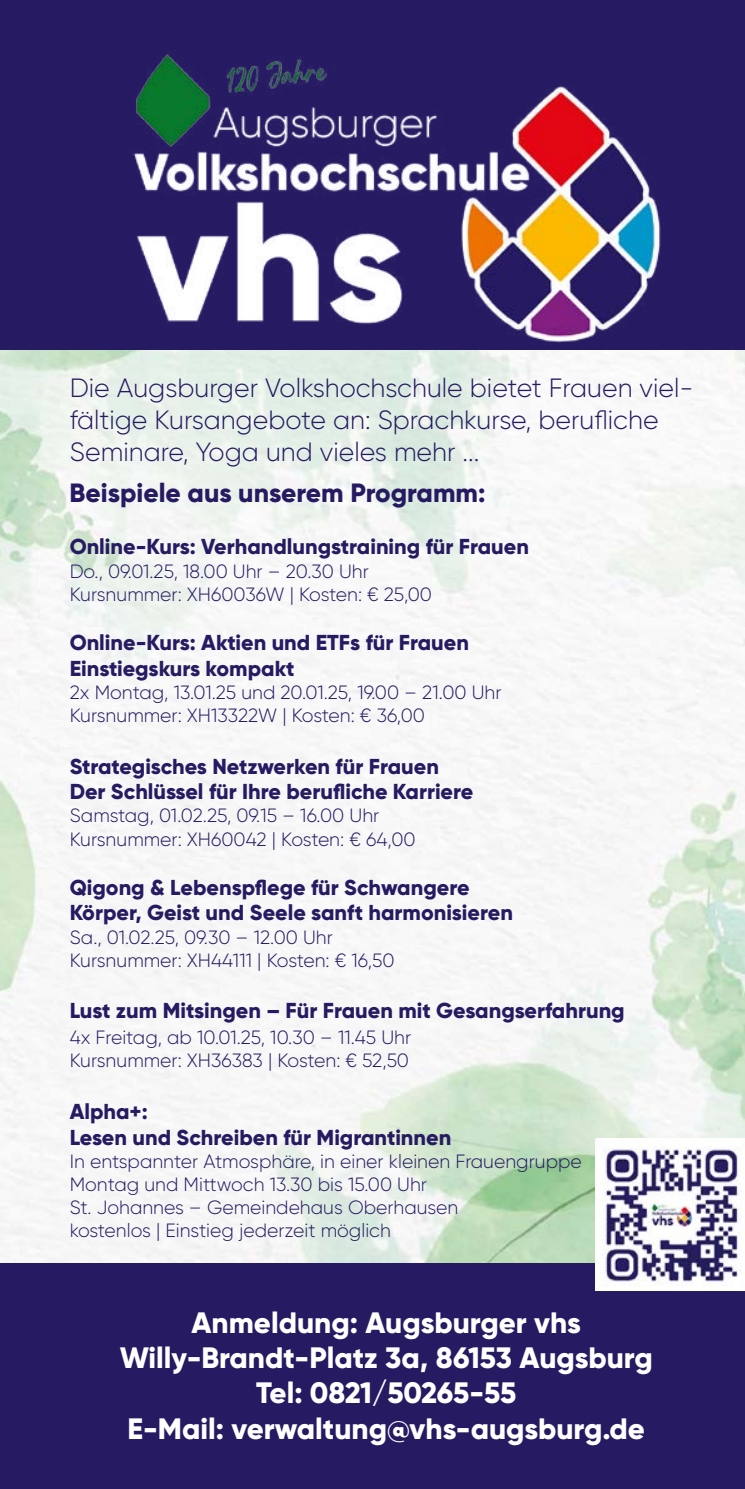
<style>
.page{position:relative;width:745px;height:1489px;background:#fff}
.page>*{position:absolute;margin:0;border:0;box-sizing:border-box;transform-origin:0 0}
.t1{font:800 29.5px/35.2px "Gilroy";color:#fff;text-align:center}
.t2{font:300 26.5px/31.8px "Gilroy";color:#261b62}
.t3{font:800 26.5px "Gilroy";color:#261b62}
.t4{font:800 21.5px/26px "Gilroy";color:#261b62}
.t5{font:300 19.25px/23px "Gilroy";color:#261b62}
</style>
<div class="page">
<div style="left:0;top:0;width:744px;height:350px;background:#261b62"></div>
<img style="left:133px;top:50px;width:528px;height:293px">
<div style="left:0;top:1263px;width:744px;height:225px;background:#261b62"></div>
<img style="left:0;top:350px;width:744px;height:911px">
<img style="left:594px;top:1138px;width:150px;height:151px">
<h2 class="t2" style="left:70px;top:372px;width:625px">Die Augsburger Volkshochschule bietet Frauen viel&shy;fältige Kursangebote an: Sprachkurse, berufliche<br>Seminare, Yoga und vieles mehr ...</h2>
<h2 class="t3" style="left:69px;top:476px;width:417px">Beispiele aus unserem Programm:</h2>
<p class="t4" style="left:70px;top:534px;width:460px">Online-Kurs: Verhandlungstraining für Frauen</p>
<p class="t5" style="left:70px;top:559px;width:363px">Do., 09.01.25, 18.00 Uhr – 20.30 Uhr<br>Kursnummer: XH60036W | Kosten: € 25,00</p>
<p class="t4" style="left:70px;top:629px;width:400px">Online-Kurs: Aktien und ETFs für Frauen<br>Einstiegskurs kompakt</p>
<p class="t5" style="left:70px;top:680px;width:433px">2x Montag, 13.01.25 und 20.01.25, 19.00 – 21.00 Uhr<br>Kursnummer: XH13322W | Kosten: € 36,00</p>
<p class="t4" style="left:70px;top:752px;width:405px">Strategisches Netzwerken für Frauen<br>Der Schlüssel für Ihre berufliche Karriere</p>
<p class="t5" style="left:70px;top:804px;width:347px">Samstag, 01.02.25, 09.15 – 16.00 Uhr<br>Kursnummer: XH60042 | Kosten: € 64,00</p>
<p class="t4" style="left:70px;top:873px;width:444px">Qigong &amp; Lebenspflege für Schwangere<br>Körper, Geist und Seele sanft harmonisieren</p>
<p class="t5" style="left:70px;top:925px;width:326px">Sa., 01.02.25, 09.30 – 12.00 Uhr<br>Kursnummer: XH44111 | Kosten: € 16,50</p>
<p class="t4" style="left:70px;top:997px;width:556px">Lust zum Mitsingen – Für Frauen mit Gesangserfahrung</p>
<p class="t5" style="left:70px;top:1025px;width:343px">4x Freitag, ab 10.01.25, 10.30 – 11.45 Uhr<br>Kursnummer: XH36383 | Kosten: € 52,50</p>
<p class="t4" style="left:70px;top:1098px;width:383px">Alpha+:<br>Lesen und Schreiben für Migrantinnen</p>
<p class="t5" style="left:70px;top:1149px;width:513px">In entspannter Atmosphäre, in einer kleinen Frauengruppe Montag und Mittwoch 13.30 bis 15.00 Uhr<br>St. Johannes – Gemeindehaus Oberhausen<br>kostenlos | Einstieg jederzeit möglich</p>
<h1 class="t1" style="left:120px;top:1304px;width:534px">Anmeldung: Augsburger vhs<br>Willy-Brandt-Platz 3a, 86153 Augsburg<br>Tel: 0821/50265-55<br>E-Mail: verwaltung@vhs-augsburg.de</h1>
</div>
